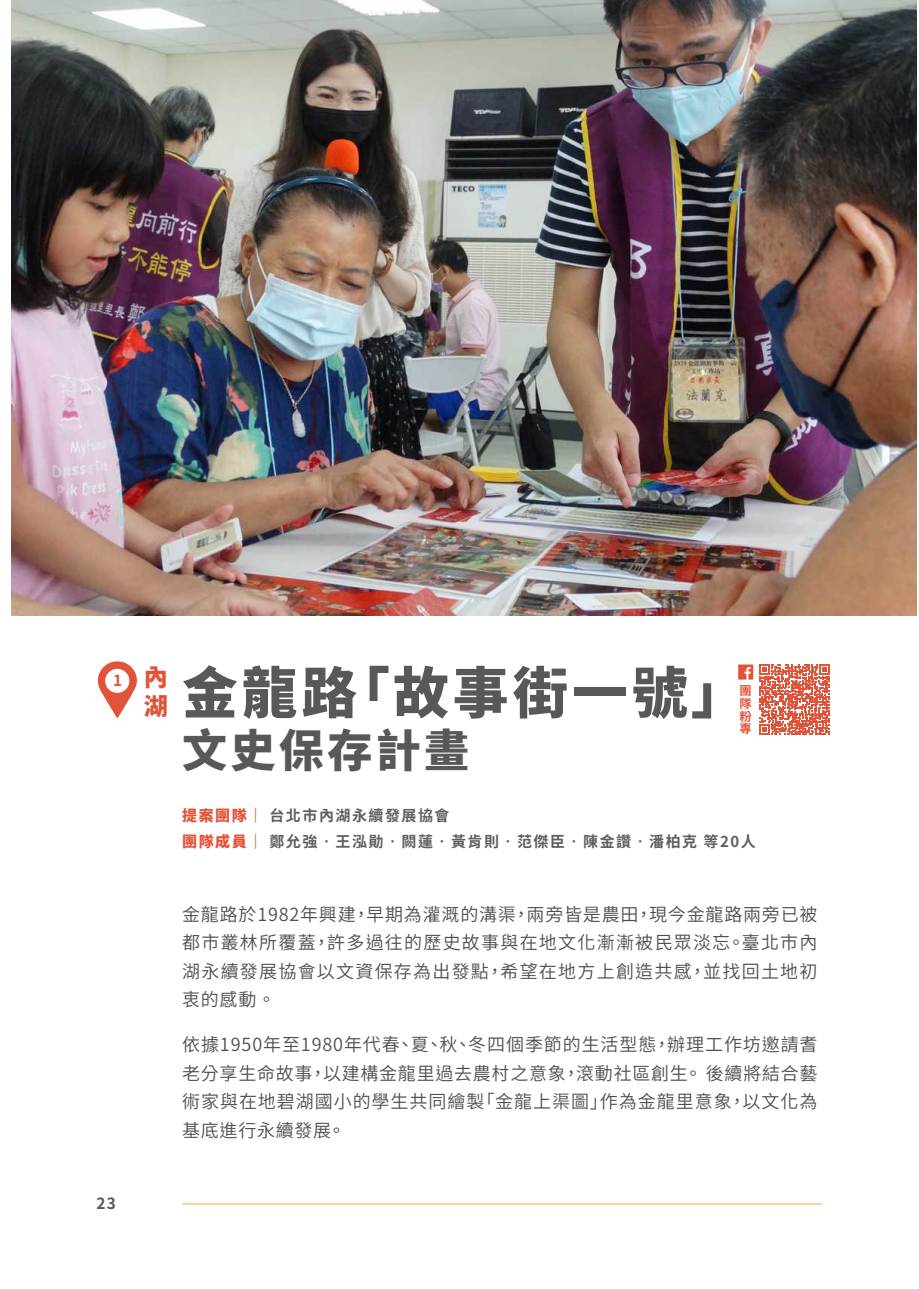
<style>
.page{position:relative;width:919px;height:1289px;background:#fff}
.page>*{position:absolute;margin:0;border:0;box-sizing:border-box;transform-origin:0 0}
.t1{font:900 55.5px "Noto Sans CJ Ktc";letter-spacing:.075em;color:#57585a}
.t2{font:900 45px "Noto Sans CJ Ktc";letter-spacing:.075em;color:#57585a}
.t3{font:900 24px/29px "Noto Sans CJ Ktc";color:#e25339}
.t4{font:600 18px/28.5px "Noto Sans CJ Ktc";letter-spacing:.05em;color:#4e4f51;text-align:justify}
.t5{font:700 15.45px "Noto Sans CJ Ktc";color:#57585a}
.t6{font:700 15.3px "Noto Sans CJ Ktc";color:#e25339}
.t7{font:700 15px/25.5px "Noto Sans CJ Ktc";letter-spacing:.1em;color:#5d5f61}
.t8{font:700 12.15px/12.8px "Noto Sans CJ Ktc";color:#e25339;text-align:justify}
.s1{font-weight:900;color:#e25339}
</style>
<div class="page">
<img style="left:11px;top:0;width:905px;height:615px">
<svg style="left:97px;top:661px;width:40px;height:57px"></svg>
<svg style="left:738px;top:664px;width:15px;height:15px"></svg>
<svg style="left:759px;top:664px;width:70px;height:70px"></svg>
<hr style="left:182px;top:1203px;width:640px;height:1px;background:#ebaa43">
<p class="t6" style="left:113px;top:671px;width:11px">1</p>
<h3 class="t3" style="left:144px;top:663px;width:24px">內湖</h3>
<h1 class="t1" style="left:182px;top:661px;width:565px">金龍路「故事街一號」</h1>
<h2 class="t2" style="left:182px;top:725px;width:288px">文史保存計畫</h2>
<p class="t8" style="left:739px;top:684px;width:14px">團隊粉專</p>
<p class="t7" style="left:182px;top:803px;width:575px"><span class="s1">提案團隊｜</span>台北市內湖永續發展協會<br><span class="s1">團隊成員｜</span>鄭允強•王泓勛•闕蓮•黃肯則•范傑臣•陳金讚•潘柏克 等20人</p>
<p class="t4" style="left:182px;top:900px;width:637px">金龍路於1982年興建，早期為灌溉的溝渠，兩旁皆是農田，現今金龍路兩旁已被都市叢林所覆蓋，許多過往的歷史故事與在地文化漸漸被民眾淡忘。臺北市內湖永續發展協會以文資保存為出發點，希望在地方上創造共感，並找回土地初衷的感動 。</p>
<p class="t4" style="left:182px;top:1030px;width:637px">依據1950年至1980年代春、夏、秋、冬四個季節的生活型態，辦理工作坊邀請耆老分享生命故事，以建構金龍里過去農村之意象，滾動社區創生。 後續將結合藝術家與在地碧湖國小的學生共同繪製「金龍上渠圖」作為金龍里意象，以文化為基底進行永續發展。</p>
<p class="t5" style="left:96px;top:1194px;width:21px">23</p>
</div>
